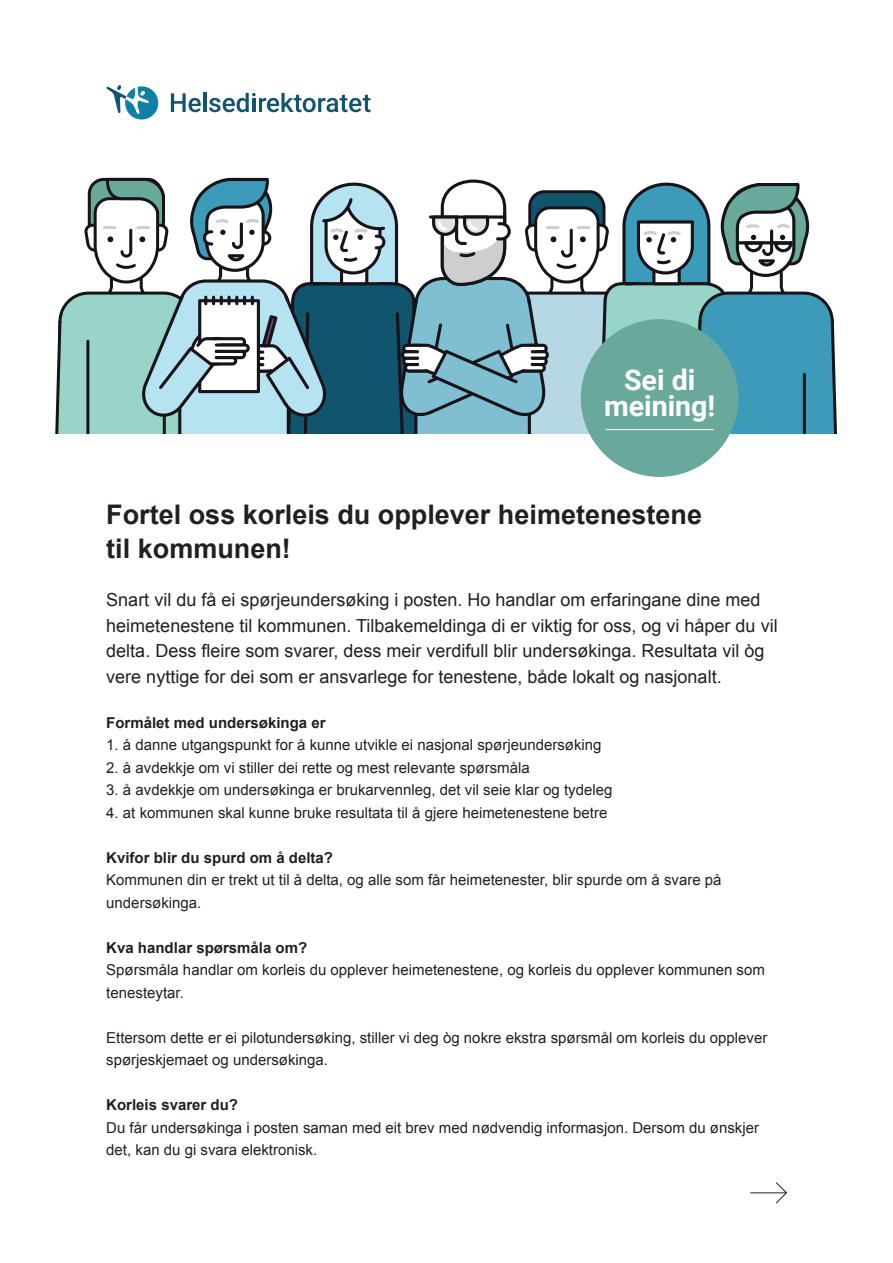
<style>
.page{position:relative;width:893px;height:1263px;background:#fff}
.page>*{position:absolute;margin:0;border:0;box-sizing:border-box;transform-origin:0 0}
.t1{font:700 28.5px/26.8px "Roboto";color:#fff;text-align:center}
.Heading{font:700 27px/34.5px "Arial";color:#231f20}
.Ingress{font:18px/25.5px "Arial";color:#231f20}
.Brødtekst{font:15px/22.5px "Arial";color:#231f20}
.Mellomtittel{font:700 15px "Arial";color:#231f20}
</style>
<div class="page">
<svg style="left:55px;top:178px;width:782px;height:256px"></svg>
<hr style="left:738px;top:241px;width:54px;height:3px;background:#171419">
<svg style="left:106px;top:85px;width:52px;height:35px"></svg>
<svg style="left:171px;top:93px;width:30px;height:19px"></svg>
<hr style="left:203px;top:93px;width:3px;height:19px;background:#11546d">
<svg style="left:209px;top:93px;width:161px;height:19px"></svg>
<div style="left:581px;top:319px;width:157px;height:158px;background:#69a99b;border-radius:50%"></div>
<hr style="left:606px;top:429px;width:108px;height:1px;background:#fff">
<svg style="left:775px;top:1182px;width:12px;height:22px"></svg>
<hr style="left:750px;top:1192px;width:36px;height:1px;background:#231f20">
<p class="t1" style="left:604px;top:365px;width:113px">Sei di meining!</p>
<p class="Heading" style="left:106px;top:498px;width:597px">Fortel oss korleis du opplever heimetenestene til kommunen!</p>
<p class="Ingress" style="left:106px;top:587px;width:673px">Snart vil du få ei spørjeundersøking i posten. Ho handlar om erfaringane dine med heimetenestene til kommunen. Tilbakemeldinga di er viktig for oss, og vi håper du vil delta. Dess fleire som svarer, dess meir verdifull blir undersøkinga. Resultata vil òg vere nyttige for dei som er ansvarlege for tenestene, både lokalt og nasjonalt.</p>
<p class="Mellomtittel" style="left:106px;top:712px;width:221px">Formålet med undersøkinga er</p>
<p class="Brødtekst" style="left:106px;top:734px;width:497px">1. å danne utgangspunkt for å kunne utvikle ei nasjonal spørjeundersøking</p>
<p class="Brødtekst" style="left:106px;top:756px;width:425px">2. å avdekkje om vi stiller dei rette og mest relevante spørsmåla</p>
<p class="Brødtekst" style="left:106px;top:779px;width:508px">3. å avdekkje om undersøkinga er brukarvennleg, det vil seie klar og tydeleg</p>
<p class="Brødtekst" style="left:106px;top:801px;width:503px">4. at kommunen skal kunne bruke resultata til å gjere heimetenestene betre</p>
<p class="Mellomtittel" style="left:106px;top:847px;width:228px">Kvifor blir du spurd om å delta?</p>
<p class="Brødtekst" style="left:106px;top:869px;width:617px">Kommunen din er trekt ut til å delta, og alle som får heimetenester, blir spurde om å svare på undersøkinga.</p>
<p class="Mellomtittel" style="left:106px;top:937px;width:202px">Kva handlar spørsmåla om?</p>
<p class="Brødtekst" style="left:106px;top:959px;width:660px">Spørsmåla handlar om korleis du opplever heimetenestene, og korleis du opplever kommunen som tenesteytar.</p>
<p class="Brødtekst" style="left:106px;top:1026px;width:663px">Ettersom dette er ei pilotundersøking, stiller vi deg òg nokre ekstra spørsmål om korleis du opplever spørjeskjemaet og undersøkinga.</p>
<p class="Mellomtittel" style="left:106px;top:1095px;width:133px">Korleis svarer du?</p>
<p class="Brødtekst" style="left:106px;top:1116px;width:654px">Du får undersøkinga i posten saman med eit brev med nødvendig informasjon. Dersom du ønskjer det, kan du gi svara elektronisk.</p>
</div>
